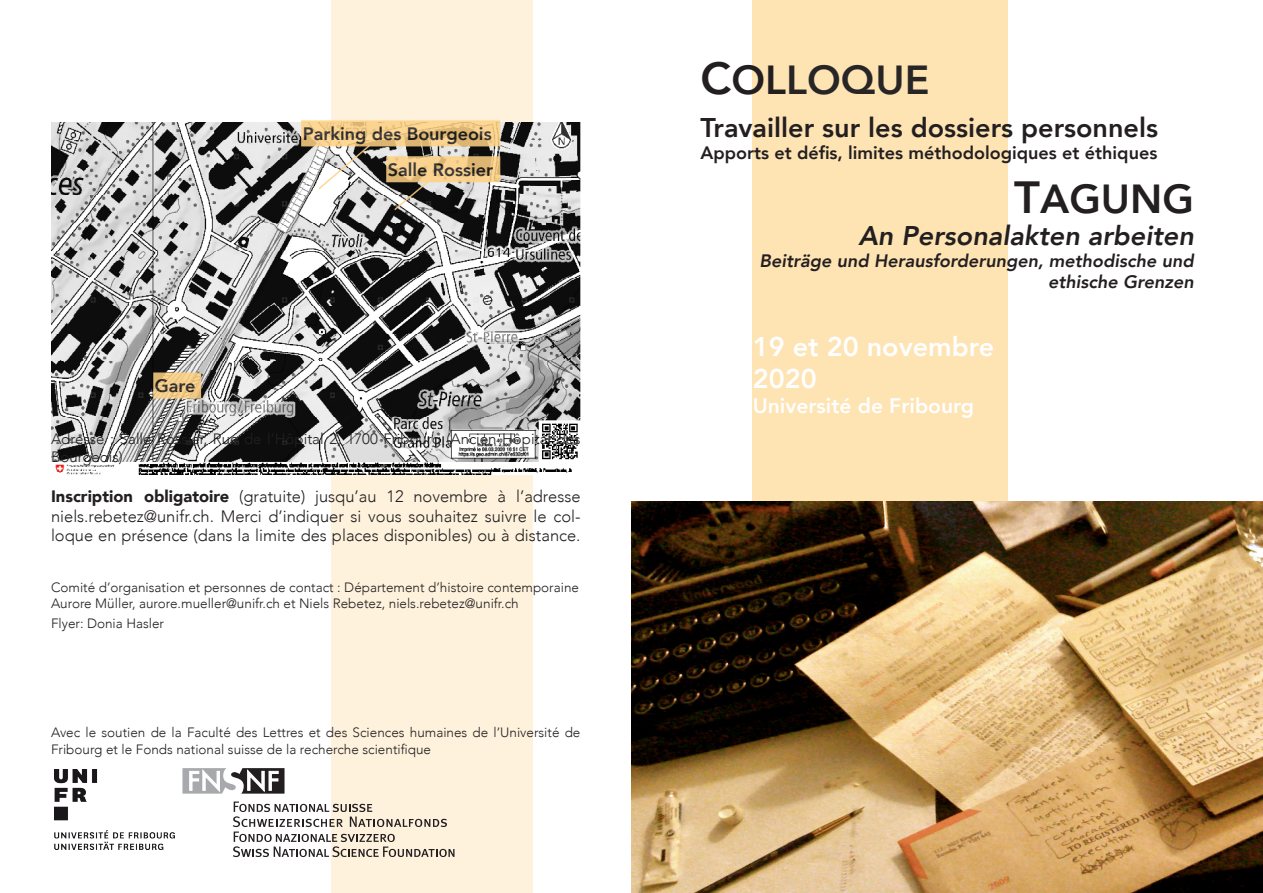
<style>
.page{position:relative;width:1263px;height:893px;background:#fff}
.page>*{position:absolute;margin:0;border:0;box-sizing:border-box;transform-origin:0 0}
.t1{font:800 40.5px "Avenir";color:#282526}
.t2{font:800 40.5px "Avenir";color:#231f20}
.t3{font:800 27px "Avenir";color:#231f20}
.t4{font:italic 800 27px "Avenir";color:#231f20}
.t5{font:800 27px/32.4px "Avenir";color:#fff}
.t6{font:800 21px "Avenir";color:#fff}
.t7{font:800 18px "Avenir";color:#231f20}
.t8{font:italic 800 18px/21.6px "Avenir";color:#231f20;text-align:right}
.t9{font:300 16.5px/19.8px "Avenir";color:#231f20}
.t10{font:300 15px/18px "Avenir";color:#231f20}
.t11{font:300 13.5px/16.2px "Avenir";color:#231f20}
.s1{font-weight:900}
.s2{font-size:45px;color:#231f20}
.s3{color:#231f20}
.s4{font-size:45px}
</style>
<div class="page">
<div style="left:331px;top:0;width:202px;height:893px;background:#fef2dd"></div>
<div style="left:753px;top:0;width:255px;height:771px;background:#fee3b3"></div>
<img style="left:631px;top:502px;width:632px;height:391px">
<img style="left:54px;top:769px;width:120px;height:81px">
<img style="left:51px;top:123px;width:529px;height:352px">
<svg style="left:389px;top:159px;width:108px;height:20px;background:#efc985"></svg>
<div style="left:386px;top:156px;width:114px;height:26px;border:2px solid #fed182"></div>
<svg style="left:393px;top:179px;width:37px;height:33px"></svg>
<svg style="left:304px;top:123px;width:193px;height:20px;background:#efc884"></svg>
<div style="left:301px;top:120px;width:199px;height:26px;border:2px solid #fed182"></div>
<svg style="left:156px;top:375px;width:42px;height:21px"></svg>
<div style="left:153px;top:372px;width:48px;height:27px;border:2px solid #fed182"></div>
<svg style="left:317px;top:143px;width:54px;height:48px"></svg>
<svg style="left:233px;top:801px;width:221px;height:56px"></svg>
<svg style="left:182px;top:768px;width:102px;height:26px"></svg>
<h3 class="t7" style="left:303px;top:120px;width:190px">Parking des Bourgeois</h3>
<h3 class="t7" style="left:155px;top:372px;width:42px">Gare</h3>
<h3 class="t7" style="left:388px;top:155px;width:107px">Salle Rossier</h3>
<p class="t10" style="left:51px;top:430px;width:531px">Adresse : Salle Rossier, Rue de l’Hôpital 2, 1700 Fribourg (Ancien Hôpital des<br>Bourgeois)</p>
<p class="t9" style="left:51px;top:486px;width:531px"><span class="s1">Inscription obligatoire</span> (gratuite) jusqu’au 12 novembre à l’adresse</p>
<p class="t9" style="left:51px;top:506px;width:531px">niels.rebetez@unifr.ch. Merci d’indiquer si vous souhaitez suivre le col&shy;loque en présence (dans la limite des places disponibles) ou à distance.</p>
<p class="t11" style="left:51px;top:579px;width:529px">Comité d’organisation et personnes de contact : Département d’histoire contemporaine<br>Aurore Müller, aurore.mueller@unifr.ch et Niels Rebetez, niels.rebetez@unifr.ch</p>
<p class="t11" style="left:51px;top:615px;width:115px">Flyer: Donia Hasler</p>
<p class="t11" style="left:51px;top:725px;width:531px">Avec le soutien de la Faculté des Lettres et des Sciences humaines de l’Université de<br>Fribourg et le Fonds national suisse de la recherche scientifique</p>
<p class="t1" style="left:701px;top:48px;width:230px"><span class="s2">C</span><span class="s3">OL</span>LOQUE</p>
<p class="t3" style="left:701px;top:107px;width:459px">Travailler sur les dossiers personnels</p>
<p class="t7" style="left:701px;top:139px;width:458px">Apports et défis, limites méthodologiques et éthiques</p>
<p class="t2" style="left:1014px;top:167px;width:181px"><span class="s4">T</span>AGUNG</p>
<p class="t4" style="left:858px;top:220px;width:337px">An Personalakten arbeiten</p>
<p class="t8" style="left:759px;top:250px;width:436px">Beiträge und Herausforderungen, methodische und ethische Grenzen</p>
<p class="t5" style="left:753px;top:330px;width:243px">19 et 20 novembre<br>2020</p>
<p class="t6" style="left:753px;top:390px;width:223px">Université de Fribourg</p>
</div>
